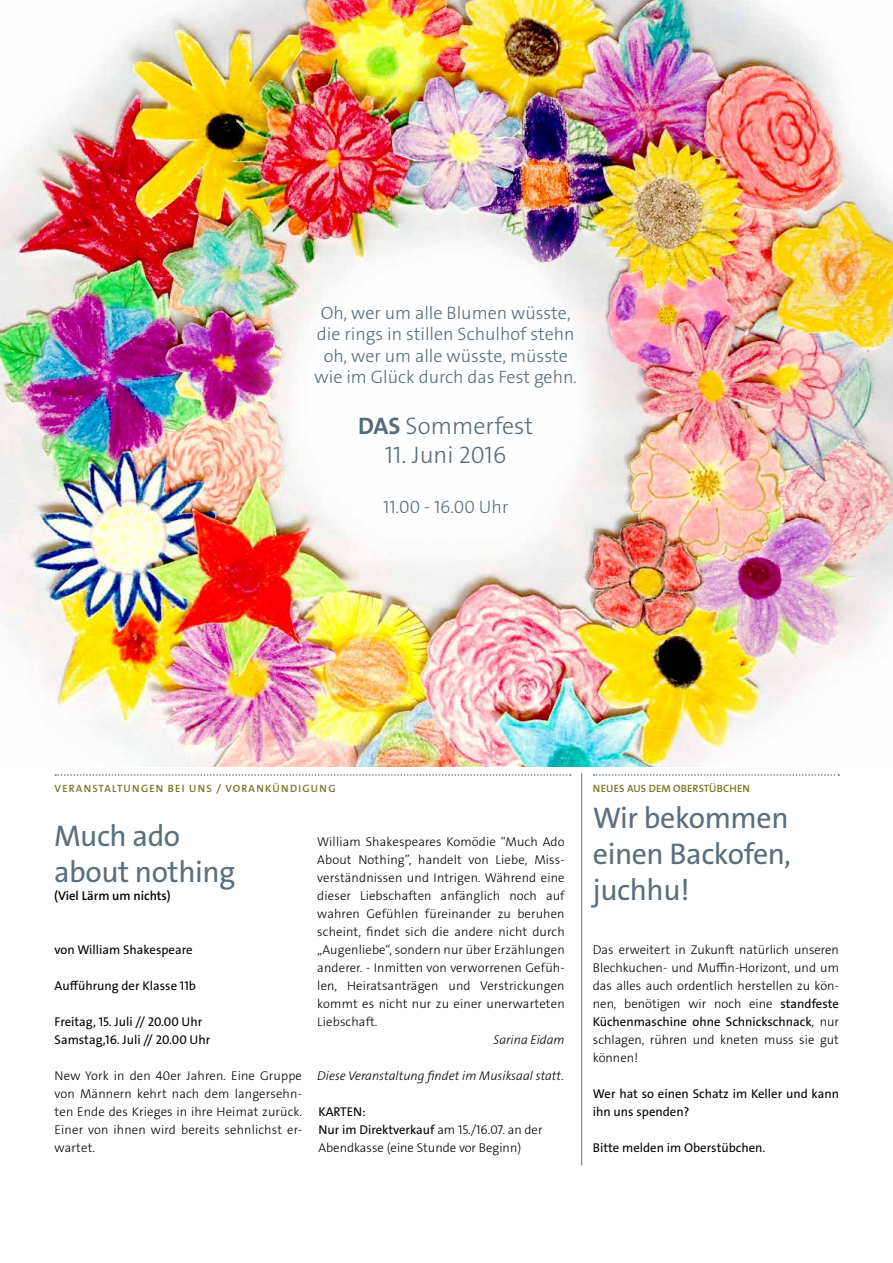
<style>
.page{position:relative;width:893px;height:1263px;background:#fff}
.page>*{position:absolute;margin:0;border:0;box-sizing:border-box;transform-origin:0 0}
.t1{font:30px/36px "The Sans LP5 Plain";letter-spacing:-.015em;color:#5b6f7f}
.t2{font:24px "The Sans LP3 Lig";color:#566c7c}
.t3{font:18px/21.6px "The Sans LP3 Lig";color:#566c7c;text-align:center}
.t4{font:12.75px/18px "The Sans LP3 Lig";color:#000;text-align:justify}
.t5{font:12.75px/18px "The Sans LP5 Plain";color:#000}
.t6{font:12.75px "The Sans LP3 Lig IT";color:#000}
.t7{font:12.75px "The Sans LP6 Se Bld";color:#000}
.t8{font:10.65px "The Sans LP6 Se Bld";letter-spacing:.11em;color:#747525}
.t9{font:10.65px "The Sans LP6 Se Bld";letter-spacing:.015em;color:#747525}
.s1{font-family:"The Sans LP7 Bld"}
.s2{font-family:"The Sans LP3 Lig"}
.s3{font-family:"The Sans LP5 Plain"}
</style>
<div class="page">
<img style="left:0;top:0;width:893px;height:767px">
<svg style="left:55px;top:774px;width:516px;height:2px"></svg>
<hr style="left:581px;top:773px;width:1px;height:392px;background:#5b6f7f">
<svg style="left:594px;top:774px;width:245px;height:2px"></svg>
<h3 class="t3" style="left:315px;top:302px;width:264px">Oh, wer um alle Blumen wüsste, die rings in stillen Schulhof stehn oh, wer um alle wüsste, müsste wie im Glück durch das Fest gehn.</h3>
<h2 class="t2" style="left:358px;top:410px;width:177px"><span class="s1">DAS</span> Sommerfest</h2>
<h2 class="t2" style="left:385px;top:439px;width:123px">11. Juni 2016</h2>
<h3 class="t3" style="left:383px;top:496px;width:127px">11.00 - 16.00 Uhr</h3>
<p class="t8" style="left:55px;top:782px;width:282px">VERANSTALTUNGEN BEI UNS / VORANKÜNDIGUNG</p>
<h1 class="t1" style="left:54px;top:818px;width:183px">Much ado about nothing</h1>
<p class="t7" style="left:54px;top:888px;width:118px">(Viel Lärm um nichts)</p>
<p class="t4" style="left:317px;top:833px;width:249px">William Shakespeares Komödie “Much Ado About Nothing”, handelt von Liebe, Miss&shy;verständnissen und Intrigen. Während eine dieser Liebschaften anfänglich noch auf wahren Gefühlen füreinander zu beruhen scheint, findet sich die andere nicht durch „Augenliebe“, sondern nur über Erzählungen anderer. - Inmitten von verworrenen Gefüh&shy;len, Heiratsanträgen und Verstrickungen kommt es nicht nur zu einer unerwarteten Liebschaft.</p>
<p class="t6" style="left:494px;top:1032px;width:73px">Sarina Eidam</p>
<p class="t6" style="left:317px;top:1068px;width:248px">Diese Veranstaltung findet im Musiksaal statt.</p>
<p class="t5" style="left:55px;top:941px;width:139px">von William Shakespeare</p>
<p class="t5" style="left:55px;top:977px;width:143px">Aufführung der Klasse 11b</p>
<p class="t5" style="left:55px;top:1013px;width:157px">Freitag, 15. Juli // 20.00 Uhr<br>Samstag,16. Juli // 20.00 Uhr</p>
<p class="t4" style="left:55px;top:1067px;width:249px">New York in den 40er Jahren. Eine Gruppe von Männern kehrt nach dem langersehn&shy;ten Ende des Krieges in ihre Heimat zurück.<br>Einer von ihnen wird bereits sehnlichst er&shy;wartet.</p>
<p class="t5" style="left:318px;top:1103px;width:226px">KARTEN:<br>Nur im Direktverkauf <span class="s2">am 15./16.07. an der</span></p>
<p class="t4" style="left:318px;top:1139px;width:204px">Abendkasse (eine Stunde vor Beginn)</p>
<p class="t9" style="left:593px;top:782px;width:158px">NEUES AUS DEM OBERSTÜBCHEN</p>
<h1 class="t1" style="left:593px;top:800px;width:200px;text-align:justify">Wir bekommen einen Backofen, juchhu!</h1>
<p class="t4" style="left:593px;top:941px;width:248px">Das erweitert in Zukunft natürlich unseren Blechkuchen- und Muffin-Horizont, und um das alles auch ordentlich herstellen zu kön&shy;nen, benötigen wir noch eine <span class="s3">standfeste</span></p>
<p class="t5" style="left:593px;top:1013px;width:248px">Küchenmaschine ohne Schnickschnack<span class="s2">, nur</span></p>
<p class="t4" style="left:593px;top:1031px;width:248px">schlagen, rühren und kneten muss sie gut können!</p>
<p class="t5" style="left:593px;top:1085px;width:248px">Wer hat so einen Schatz im Keller und kann ihn uns spenden?</p>
<p class="t5" style="left:593px;top:1139px;width:174px">Bitte melden im Oberstübchen.</p>
</div>
